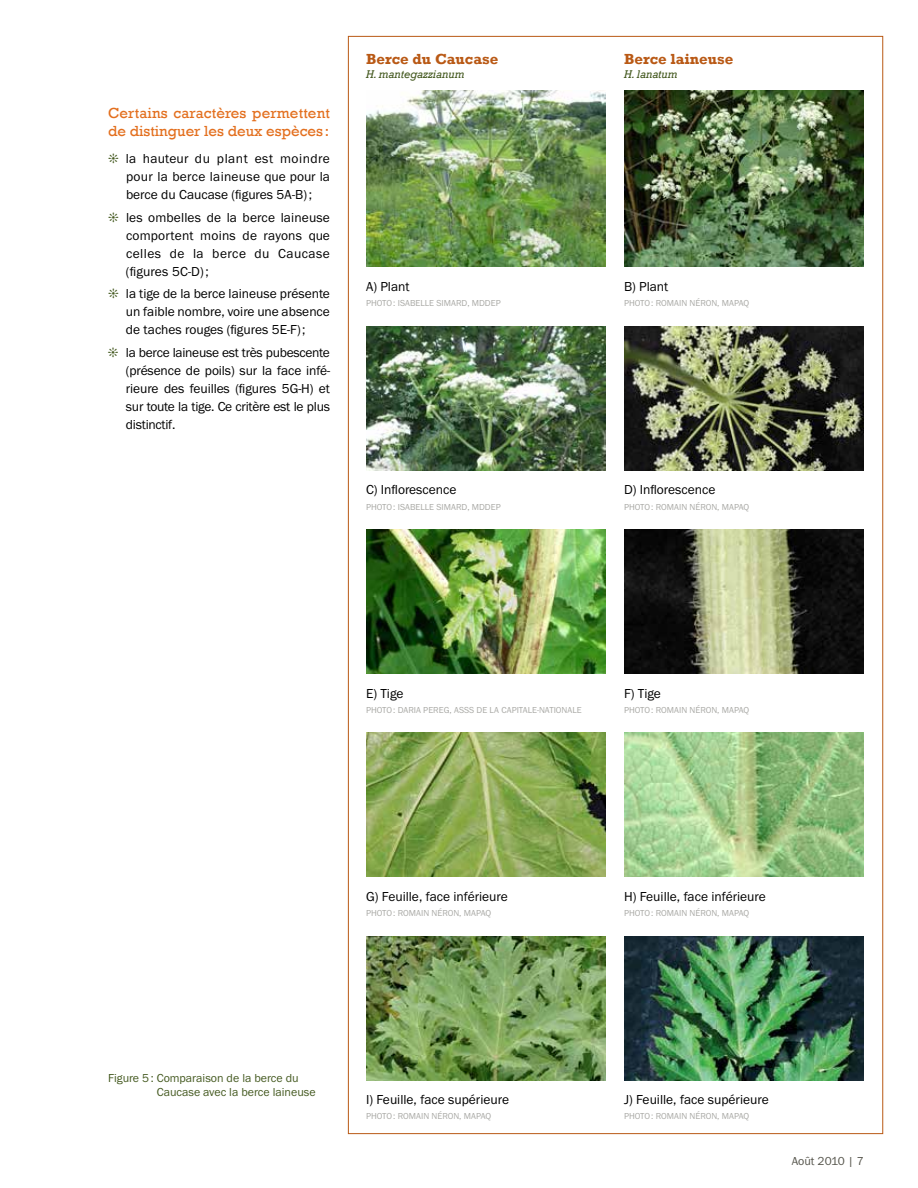
<style>
.page{position:relative;width:918px;height:1188px;background:#fff}
.page>*{position:absolute;margin:0;border:0;box-sizing:border-box;transform-origin:0 0}
.t1{font:15px/18px "Rockwell";letter-spacing:.005em;color:#e36f1e}
.t2{font:700 15px "Rockwell";color:#b95915}
.t3{font:13.5px/18px "Franklin Gothic";color:#000;text-align:justify}
.t4{font:12px/14.4px "Franklin Gothic";color:#455a21}
.t5{font:12px "Franklin Gothic";color:#54534a}
.t6{font:italic 11.55px "Rockwell";color:#455a21}
.t7{font:9px "Franklin Gothic";color:#a9a9a5}
.s1{color:#455a21}
</style>
<div class="page">
<div style="left:348px;top:36px;width:535px;height:1098px;background:#fff;border:1px solid #b95915"></div>
<img style="left:366px;top:90px;width:240px;height:176px">
<img style="left:624px;top:90px;width:240px;height:176px">
<img style="left:366px;top:326px;width:240px;height:144px">
<img style="left:624px;top:326px;width:240px;height:144px">
<img style="left:366px;top:733px;width:240px;height:144px">
<img style="left:624px;top:733px;width:240px;height:144px">
<img style="left:366px;top:936px;width:240px;height:144px">
<img style="left:624px;top:936px;width:240px;height:144px">
<img style="left:366px;top:530px;width:240px;height:144px">
<img style="left:624px;top:530px;width:240px;height:144px">
<p class="t1" style="left:108px;top:105px;width:223px">Certains caractères permettent de distinguer les deux espèces :</p>
<p class="t3" style="left:126px;top:150px;width:206px;text-indent:-18px"><span class="s1">❊</span> la hauteur du plant est moindre pour la berce laineuse que pour la berce du Caucase (figures 5A-B) ;</p>
<p class="t3" style="left:126px;top:209px;width:206px;text-indent:-18px"><span class="s1">❊</span> les ombelles de la berce laineuse comportent moins de rayons que celles de la berce du Caucase (figures 5C-D) ;</p>
<p class="t3" style="left:126px;top:285px;width:205px;text-indent:-18px"><span class="s1">❊</span> la tige de la berce laineuse présente un faible nombre, voire une absence de taches rouges (figures 5E-F) ;</p>
<p class="t3" style="left:126px;top:344px;width:206px;text-indent:-18px"><span class="s1">❊</span> la berce laineuse est très pubescente (présence de poils) sur la face infé&shy;rieure des feuilles (figures 5G-H) et sur toute la tige. Ce critère est le plus distinctif.</p>
<p class="t2" style="left:366px;top:50px;width:134px">Berce du Caucase</p>
<p class="t6" style="left:366px;top:68px;width:100px">H. mantegazzianum</p>
<p class="t3" style="left:366px;top:278px;width:45px">A) Plant</p>
<p class="t7" style="left:366px;top:298px;width:136px">PHOTO : isabelle simard, M DDEP</p>
<p class="t3" style="left:366px;top:481px;width:92px">C) I nflorescence</p>
<p class="t7" style="left:366px;top:502px;width:136px">PHOTO : isabelle simard, M DDEP</p>
<p class="t2" style="left:624px;top:50px;width:111px">Berce laineuse</p>
<p class="t6" style="left:624px;top:68px;width:55px">H. lanatum</p>
<p class="t3" style="left:624px;top:278px;width:46px">B) Plant</p>
<p class="t7" style="left:624px;top:298px;width:119px">PHOTO : Romain N éron, MAPAQ</p>
<p class="t3" style="left:624px;top:481px;width:93px">D) I nflorescence</p>
<p class="t7" style="left:624px;top:502px;width:119px">PHOTO : Romain N éron, MAPAQ</p>
<p class="t3" style="left:366px;top:684px;width:39px">E) Tige</p>
<p class="t7" style="left:366px;top:705px;width:217px">PHOTO : Dar ia Per eg, ASSS de la Capitale-Nationale</p>
<p class="t3" style="left:624px;top:684px;width:38px">F) Tige</p>
<p class="t7" style="left:624px;top:705px;width:119px">PHOTO : Romain N éron, MAPAQ</p>
<p class="t3" style="left:366px;top:888px;width:143px">G) Feuille, face inférieure</p>
<p class="t7" style="left:366px;top:908px;width:119px">PHOTO : Romain N éron, MAPAQ</p>
<p class="t4" style="left:157px;top:1071px;width:160px;text-indent:-49px">Figure 5 : Comparaison de la berce du<br>Caucase avec la berce laineuse</p>
<p class="t3" style="left:366px;top:1090px;width:145px">I) Feuille, face supérieure</p>
<p class="t7" style="left:366px;top:1111px;width:119px">PHOTO : Romain N éron, MAPAQ</p>
<p class="t3" style="left:624px;top:888px;width:143px">H) Feuille, face inférieure</p>
<p class="t7" style="left:624px;top:908px;width:119px">PHOTO : Romain N éron, MAPAQ</p>
<p class="t3" style="left:624px;top:1090px;width:146px">J) Feuille, face supérieure</p>
<p class="t7" style="left:624px;top:1111px;width:119px">PHOTO : Romain N éron, MAPAQ</p>
<p class="t5" style="left:792px;top:1155px;width:74px">Août 2010 | 7</p>
</div>
